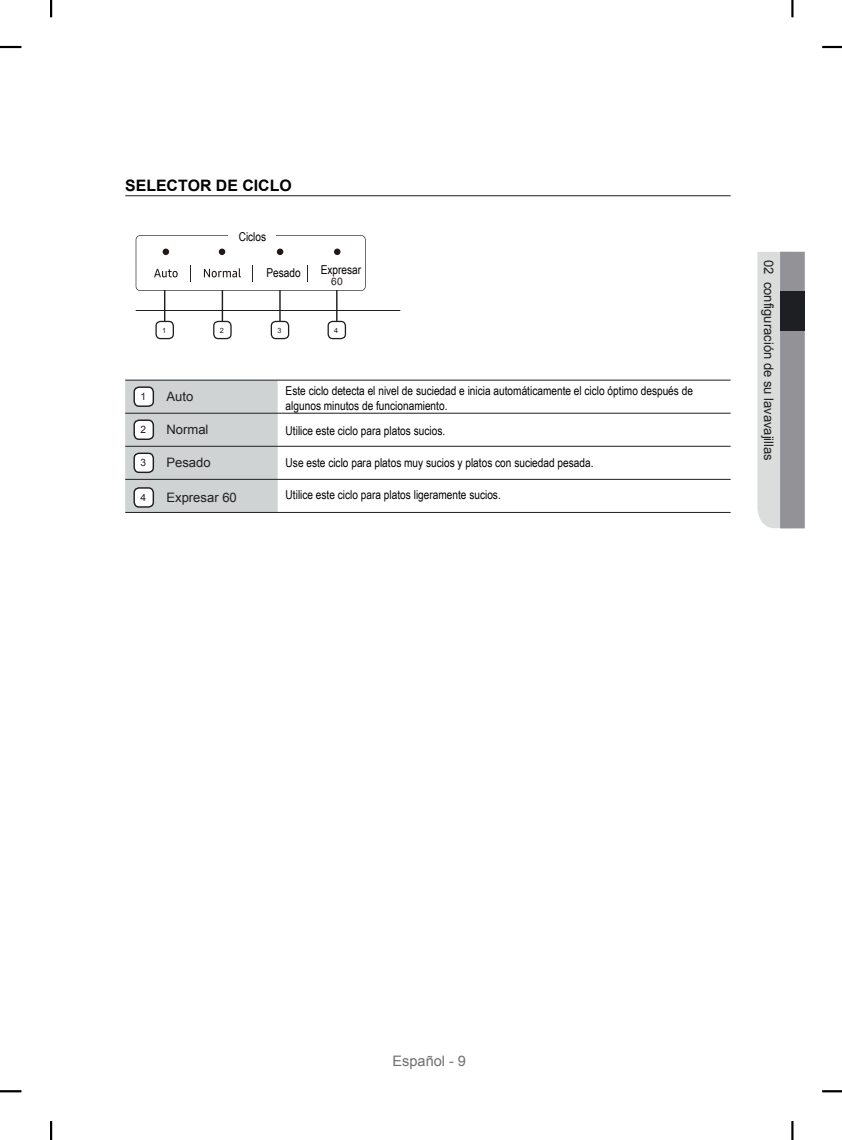
<style>
.page{position:relative;width:842px;height:1140px;background:#fff}
.page>*{position:absolute;margin:0;border:0;box-sizing:border-box;transform-origin:0 0}
.t1{font:700 15.75px "Arial";color:#000}
.t2{font:14.35px "Arial";color:#6d6e6f}
.t3{font:13.12px "Arial";color:#1e1f22}
.t4{font:12.95px "Arial";color:#1e1f22}
.t5{font:12.25px/14.7px "Arial Narrow";color:#000}
.t6{font:10.15px "Arial";color:#1e1f22}
.t7{font:10.15px "Arial";color:#231815}
.t8{font:7.17px "Arial";color:#1e1f22}
</style>
<div class="page">
<hr style="left:125px;top:195px;width:605px;height:1px;background:#1e1f22">
<div style="left:125px;top:381px;width:153px;height:131px;background:#d0d3d3"></div>
<hr style="left:125px;top:380px;width:605px;height:1px;background:#1e1f22">
<hr style="left:125px;top:413px;width:605px;height:1px;background:#1e1f22">
<hr style="left:125px;top:446px;width:605px;height:1px;background:#1e1f22">
<hr style="left:125px;top:479px;width:605px;height:1px;background:#1e1f22">
<hr style="left:125px;top:512px;width:605px;height:1px;background:#1e1f22">
<div style="left:134px;top:387px;width:19px;height:19px;background:#fff;border-radius:5px"></div>
<div style="left:133px;top:386px;width:21px;height:21px;border:1px solid #1e1f22;border-radius:5px"></div>
<div style="left:134px;top:420px;width:19px;height:19px;background:#fff;border-radius:5px"></div>
<div style="left:133px;top:419px;width:21px;height:21px;border:1px solid #1e1f22;border-radius:5px"></div>
<div style="left:134px;top:453px;width:19px;height:19px;background:#fff;border-radius:5px"></div>
<div style="left:133px;top:452px;width:21px;height:21px;border:1px solid #1e1f22;border-radius:5px"></div>
<div style="left:134px;top:488px;width:19px;height:19px;background:#fff;border-radius:5px"></div>
<div style="left:133px;top:487px;width:21px;height:20px;border:1px solid #1e1f22;border-radius:5px"></div>
<svg style="left:757px;top:252px;width:48px;height:276px;background:#b9bbbc"></svg>
<div style="left:780px;top:291px;width:25px;height:39px;background:#1e1f22"></div>
<hr style="left:136px;top:310px;width:264px;height:1px;background:#231e20">
<hr style="left:164px;top:290px;width:1px;height:42px;background:#1e1f22">
<div style="left:156px;top:321px;width:17px;height:17px;background:#fff;border-radius:4px"></div>
<div style="left:155px;top:321px;width:19px;height:18px;border:1px solid #1e1f22;border-radius:4px"></div>
<hr style="left:222px;top:290px;width:1px;height:42px;background:#1e1f22">
<div style="left:214px;top:321px;width:17px;height:17px;background:#fff;border-radius:4px"></div>
<div style="left:213px;top:321px;width:19px;height:18px;border:1px solid #1e1f22;border-radius:4px"></div>
<hr style="left:279px;top:290px;width:2px;height:42px;background:#1e1f22">
<div style="left:271px;top:321px;width:18px;height:17px;background:#fff;border-radius:4px"></div>
<div style="left:271px;top:321px;width:18px;height:18px;border:1px solid #1e1f22;border-radius:4px"></div>
<hr style="left:336px;top:290px;width:1px;height:42px;background:#1e1f22">
<div style="left:328px;top:321px;width:17px;height:17px;background:#fff;border-radius:4px"></div>
<div style="left:327px;top:321px;width:19px;height:18px;border:1px solid #1e1f22;border-radius:4px"></div>
<hr style="left:0;top:46px;width:21px;height:2px;background:#000">
<hr style="left:822px;top:46px;width:20px;height:2px;background:#000">
<hr style="left:0;top:1089px;width:21px;height:3px;background:#000">
<hr style="left:822px;top:1089px;width:20px;height:3px;background:#000">
<svg style="left:0;top:1090px;width:21px;height:1px"></svg>
<svg style="left:822px;top:1090px;width:20px;height:1px"></svg>
<svg style="left:50px;top:0;width:2px;height:17px"></svg>
<svg style="left:50px;top:1121px;width:2px;height:18px"></svg>
<svg style="left:791px;top:0;width:2px;height:17px"></svg>
<svg style="left:791px;top:1121px;width:2px;height:18px"></svg>
<svg style="left:136px;top:235px;width:230px;height:56px"></svg>
<div style="left:228px;top:225px;width:48px;height:18px;background:#fff"></div>
<p class="t1" style="left:125px;top:175px;width:168px">SELECTOR DE CICLO</p>
<p class="t5" style="left:239px;top:229px;width:29px">Ciclos</p>
<p class="t5" style="left:266px;top:265px;width:36px">Pesado</p>
<p class="t5" style="left:321px;top:262px;width:42px">Expresar</p>
<p class="t7" style="left:331px;top:274px;width:13px">60</p>
<p class="t8" style="left:162px;top:325px;width:6px">1</p>
<p class="t8" style="left:220px;top:325px;width:6px">2</p>
<p class="t8" style="left:277px;top:325px;width:6px">3</p>
<p class="t8" style="left:334px;top:325px;width:6px">4</p>
<p class="t6" style="left:141px;top:390px;width:7px">1</p>
<p class="t4" style="left:166px;top:388px;width:28px">Auto</p>
<p class="t6" style="left:141px;top:423px;width:7px">2</p>
<p class="t4" style="left:166px;top:421px;width:44px">Normal</p>
<p class="t6" style="left:141px;top:456px;width:7px">3</p>
<p class="t4" style="left:166px;top:454px;width:46px">Pesado</p>
<p class="t6" style="left:141px;top:490px;width:7px">4</p>
<p class="t4" style="left:166px;top:489px;width:72px">Expresar 60</p>
<p class="t5" style="left:286px;top:382px;width:409px">Este ciclo detecta el nivel de suciedad e inicia automáticamente el ciclo óptimo después de algunos minutos de funcionamiento.</p>
<p class="t5" style="left:286px;top:422px;width:161px">Utilice este ciclo para platos sucios.</p>
<p class="t5" style="left:286px;top:455px;width:309px">Use este ciclo para platos muy sucios y platos con suciedad pesada.</p>
<p class="t5" style="left:286px;top:487px;width:217px">Utilice este ciclo para platos ligeramente sucios.</p>
<p class="t3" style="left:777px;top:260px;width:202px;rotate:90deg">02 configuración de su lavavajillas</p>
<p class="t2" style="left:392px;top:1051px;width:75px">Español - 9</p>
</div>
